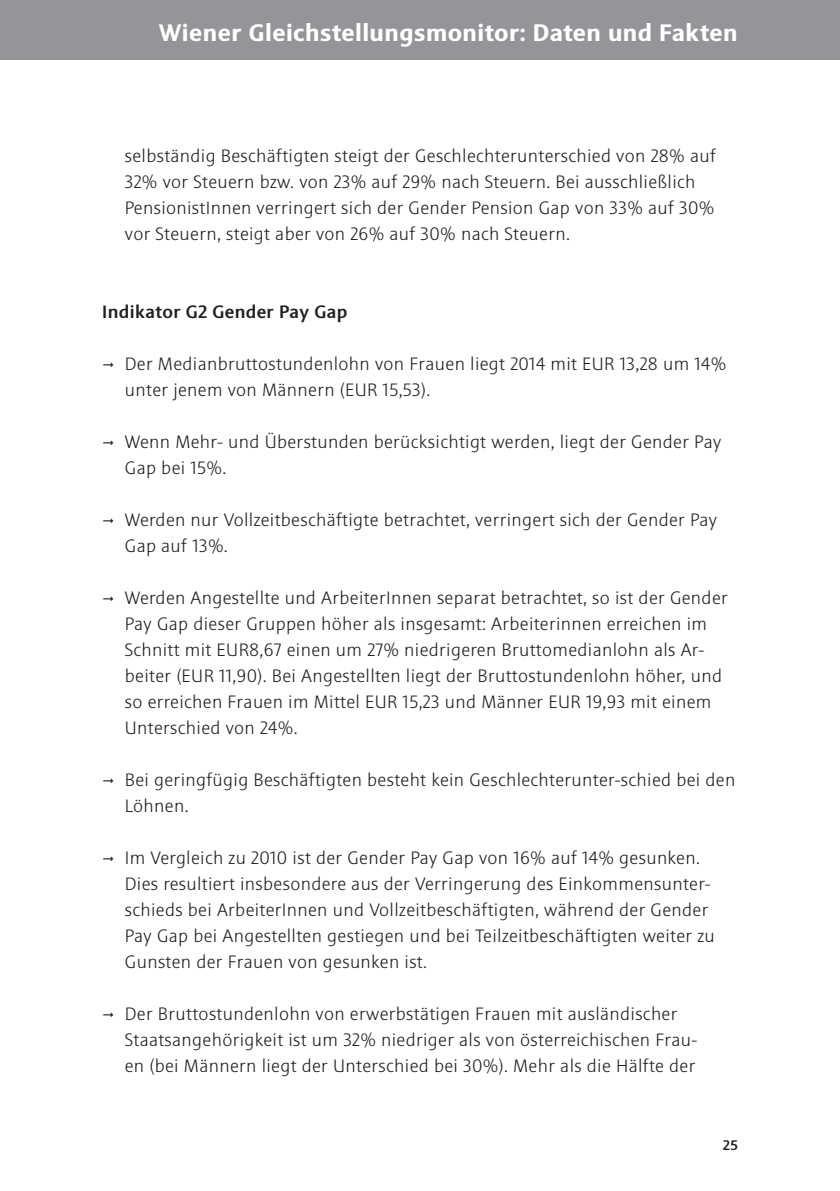
<style>
.page{position:relative;width:840px;height:1191px;background:#fff}
.page>*{position:absolute;margin:0;border:0;box-sizing:border-box;transform-origin:0 0}
.t1{font:700 24px "Sinova Pro";letter-spacing:.02em;color:#fff}
.t2{font:300 18px/26px "Sinova Pro";letter-spacing:.02em;color:#231f20}
.t3{font:500 18px "Sinova Pro";letter-spacing:.02em;color:#231f20}
.t4{font:500 14px "Sinova Pro";color:#231f20}
</style>
<div class="page">
<div style="left:0;top:0;width:839px;height:60px;background:#939598"></div>
<h1 class="t1" style="left:159px;top:18px;width:580px">Wiener Gleichstellungsmonitor: Daten und Fakten</h1>
<p class="t2" style="left:125px;top:143px;width:592px">selbständig Beschäftigten steigt der Geschlechterunterschied von 28% auf 32% vor Steuern bzw. von 23% auf 29% nach Steuern. Bei ausschließlich PensionistInnen verringert sich der Gender Pension Gap von 33% auf 30% vor Steuern, steigt aber von 26% auf 30% nach Steuern.</p>
<p class="t3" style="left:102px;top:301px;width:247px">Indikator G2 Gender Pay Gap</p>
<p class="t2" style="left:125px;top:351px;width:602px">Der Medianbruttostundenlohn von Frauen liegt 2014 mit EUR 13,28 um 14% unter jenem von Männern (EUR 15,53).</p>
<p class="t2" style="left:125px;top:429px;width:597px">Wenn Mehr- und Überstunden berücksichtigt werden, liegt der Gender Pay<br>Gap bei 15%.</p>
<p class="t2" style="left:125px;top:507px;width:593px">Werden nur Vollzeitbeschäftigte betrachtet, verringert sich der Gender Pay<br>Gap auf 13%.</p>
<p class="t2" style="left:125px;top:585px;width:604px">Werden Angestellte und ArbeiterInnen separat betrachtet, so ist der Gender Pay Gap dieser Gruppen höher als insgesamt: Arbeiterinnen erreichen im Schnitt mit EUR8,67 einen um 27% niedrigeren Bruttomedianlohn als Ar&shy;beiter (EUR 11,90). Bei Angestellten liegt der Bruttostundenlohn höher, und so erreichen Frauen im Mittel EUR 15,23 und Männer EUR 19,93 mit einem Unterschied von 24%.</p>
<p class="t2" style="left:125px;top:767px;width:611px">Bei geringfügig Beschäftigten besteht kein Geschlechterunter-schied bei den<br>Löhnen.</p>
<p class="t2" style="left:125px;top:845px;width:591px">Im Vergleich zu 2010 ist der Gender Pay Gap von 16% auf 14% gesunken.<br>Dies resultiert insbesondere aus der Verringerung des Einkommensunter&shy;schieds bei ArbeiterInnen und Vollzeitbeschäftigten, während der Gender Pay Gap bei Angestellten gestiegen und bei Teilzeitbeschäftigten weiter zu Gunsten der Frauen von gesunken ist.</p>
<p class="t2" style="left:125px;top:1001px;width:573px">Der Bruttostundenlohn von erwerbstätigen Frauen mit ausländischer<br>Staatsangehörigkeit ist um 32% niedriger als von österreichischen Frau&shy;en (bei Männern liegt der Unterschied bei 30%). Mehr als die Hälfte der</p>
<p class="t4" style="left:722px;top:1137px;width:16px">25</p>
</div>
